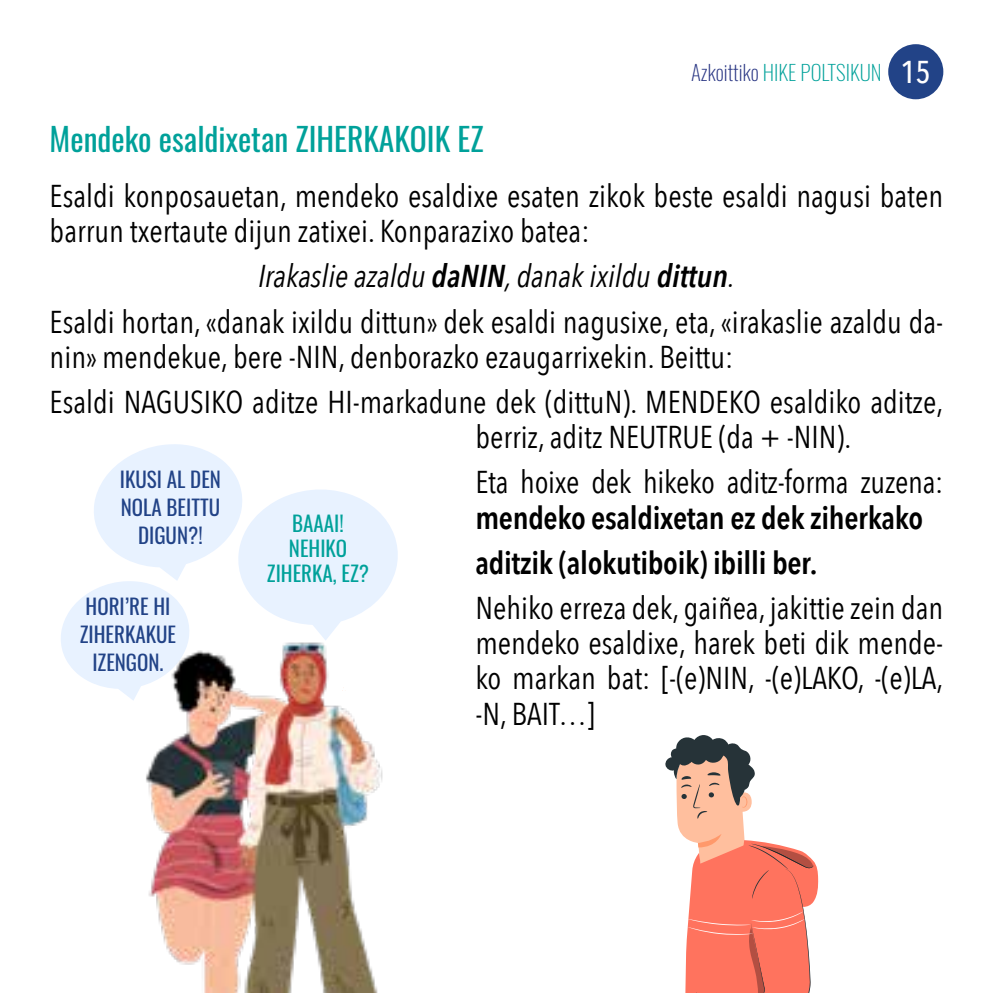
<style>
.page{position:relative;width:993px;height:993px;background:#fff}
.page>*{position:absolute;margin:0;border:0;box-sizing:border-box;transform-origin:0 0}
.t1{font:31.5px/35.4px "Avenir Next Condensed";color:#000}
.t2{font:600 31.5px/45.1px "Avenir Next Condensed";letter-spacing:-.01em;color:#000}
.t3{font:31.5px "Oswald";color:#00a19a}
.t4{font:21px/28px "Oswald";color:#224387;text-align:center}
.t5{font:200 21px "Oswald";color:#00a19a}
.t6{font:21px/24.5px "Oswald";color:#00a19a;text-align:center}
.s1{color:#283583}
.s2{font-family:"Avenir Next Condensed";font-weight:500;font-size:31.5px;color:#fff}
.s3{font-style:italic}
.s4{font-weight:600;font-style:italic}
</style>
<div class="page">
<div style="left:887px;top:44px;width:56px;height:55px;background:#224387;border-radius:50%"></div>
<svg style="left:61px;top:444px;width:337px;height:256px"></svg>
<svg style="left:665px;top:735px;width:153px;height:257px"></svg>
<img style="left:134px;top:623px;width:264px;height:369px">
<p class="t5" style="left:690px;top:54px;width:241px"><span class="s1">Azkoittiko</span> HIKE POLTSIKUN <span class="s2">15</span></p>
<p class="t3" style="left:50px;top:111px;width:435px">Mendeko esaldixetan ZIHERKAKOIK EZ</p>
<p class="t1" style="left:50px;top:177px;width:894px">Esaldi konposauetan, mendeko esaldixe esaten zikok beste esaldi nagusi baten barrun txertaute dijun zatixei. Konparazixo batea:</p>
<p class="t1" style="left:50px;top:252px;width:894px;line-height:45.1px;text-align:center"><span class="s3">Irakaslie azaldu</span> <span class="s4">daNIN</span><span class="s3">, danak ixildu</span> <span class="s4">dittun</span><span class="s3">.<br></span>Esaldi hortan, «danak ixildu dittun» dek esaldi nagusixe, eta, «irakaslie azaldu da-</p>
<p class="t1" style="left:50px;top:332px;width:894px;line-height:45.1px">nin» mendekue, bere -NIN, denborazko ezaugarrixekin. Beittu:<br>Esaldi NAGUSIKO aditze HI-markadune dek (dittuN). MENDEKO esaldiko aditze,</p>
<p class="t1" style="left:475px;top:413px;width:469px;line-height:45.1px">berriz, aditz NEUTRUE (da + -NIN).<br>Eta hoixe dek hikeko aditz-forma zuzena:</p>
<p class="t2" style="left:475px;top:494px;width:449px">mendeko esaldixetan ez dek ziherkako aditzik (alokutiboik) ibilli ber.</p>
<p class="t1" style="left:475px;top:588px;width:469px;text-align:justify">Nehiko erreza dek, gaiñea, jakittie zein dan mendeko esaldixe, harek beti dik mende&shy;ko markan bat: [-(e)NIN, -(e)LAKO, -(e)LA, -N, BAIT…]</p>
<p class="t4" style="left:120px;top:463px;width:103px">IKUSI AL DEN<br>NOLA BEITTU<br>DIGUN?!</p>
<p class="t6" style="left:267px;top:509px;width:104px">BAAAI!<br>NEHIKO<br>ZIHERKA, EZ?</p>
<p class="t4" style="left:80px;top:590px;width:98px">HORI’RE HI<br>ZIHERKAKUE<br>IZENGON.</p>
</div>
